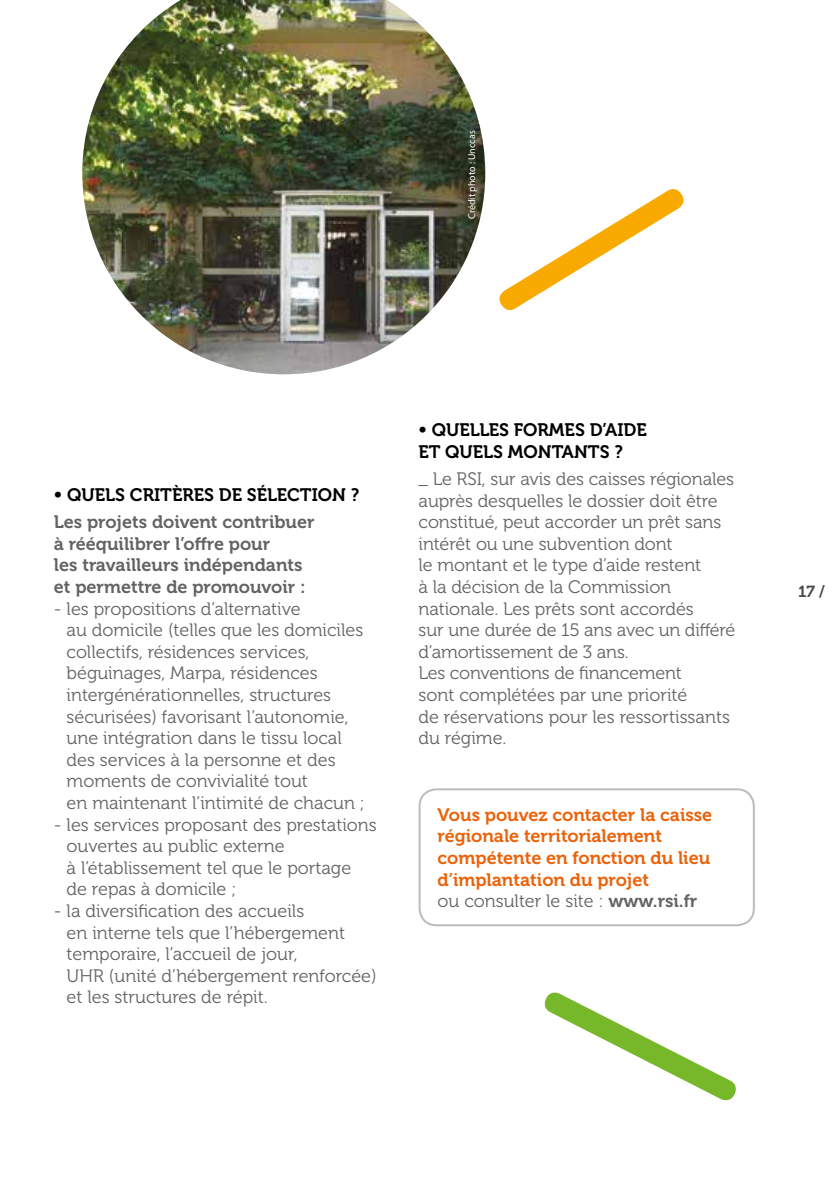
<style>
.page{position:relative;width:840px;height:1191px;background:#fff}
.page>*{position:absolute;margin:0;border:0;box-sizing:border-box;transform-origin:0 0}
.t1{font:18px/21.6px "Museo 300";color:#646363}
.t2{font:18px/21.6px "Museo 700";color:#646363}
.t3{font:18px/21.6px "Museo 700";color:#eb6209}
.t4{font:18px/21.6px "Museo 700";color:#000}
.t5{font:16px "Museo 700";color:#4a4a49}
.t6{font:10px "Myriad Pro";color:#fff}
.s1{font-family:"Museo 700"}
</style>
<div class="page">
<svg style="left:544px;top:992px;width:192px;height:109px"></svg>
<svg style="left:499px;top:189px;width:185px;height:122px"></svg>
<div style="left:418px;top:788px;width:336px;height:138px;border:2px solid #bcbcbc;border-radius:17px"></div>
<img style="left:82px;top:0;width:403px;height:374px">
<p class="t6" style="left:465px;top:219px;width:90px;rotate:-90deg">Crédit photo : Unccas</p>
<p class="t4" style="left:54px;top:484px;width:307px">• Quels critères de sélection ?</p>
<p class="t2" style="left:54px;top:511px;width:262px">Les projets doivent contribuer à rééquilibrer l’offre pour<br>les travailleurs indépendants et permettre de promouvoir :</p>
<p class="t1" style="left:67px;top:598px;width:300px;text-indent:-13px">- les propositions d’alternative<br>au domicile (telles que les domiciles collectifs, résidences services, béguinages, Marpa, résidences intergénérationnelles, structures sécurisées) favorisant l’autonomie, une intégration dans le tissu local des services à la personne et des moments de convivialité tout<br>en maintenant l’intimité de chacun ;</p>
<p class="t1" style="left:67px;top:814px;width:311px;text-indent:-13px">- les services proposant des prestations ouvertes au public externe<br>à l’établissement tel que le portage<br>de repas à domicile ;</p>
<p class="t1" style="left:67px;top:900px;width:311px;text-indent:-13px">- la diversification des accueils<br>en interne tels que l’hébergement temporaire, l’accueil de jour,<br>UHR (unité d’hébergement renforcée) et les structures de répit.</p>
<p class="t4" style="left:418px;top:419px;width:230px">• Quelles formes d’aide et quels montants ?</p>
<p class="t1" style="left:418px;top:468px;width:318px">_ Le RSI, sur avis des caisses régionales auprès desquelles le dossier doit être constitué, peut accorder un prêt sans intérêt ou une subvention dont<br>le montant et le type d’aide restent<br>à la décision de la Commission nationale. Les prêts sont accordés<br>sur une durée de 15 ans avec un différé d’amortissement de 3 ans.<br>Les conventions de financement<br>sont complétées par une priorité<br>de réservations pour les ressortissants du régime.</p>
<p class="t3" style="left:437px;top:804px;width:276px">Vous pouvez contacter la caisse régionale territorialement compétente en fonction du lieu d’implantation du projet</p>
<p class="t1" style="left:437px;top:890px;width:261px">ou consulter le site : <span class="s1">www.rsi.fr</span></p>
<p class="t5" style="left:797px;top:582px;width:29px">17 /</p>
</div>
